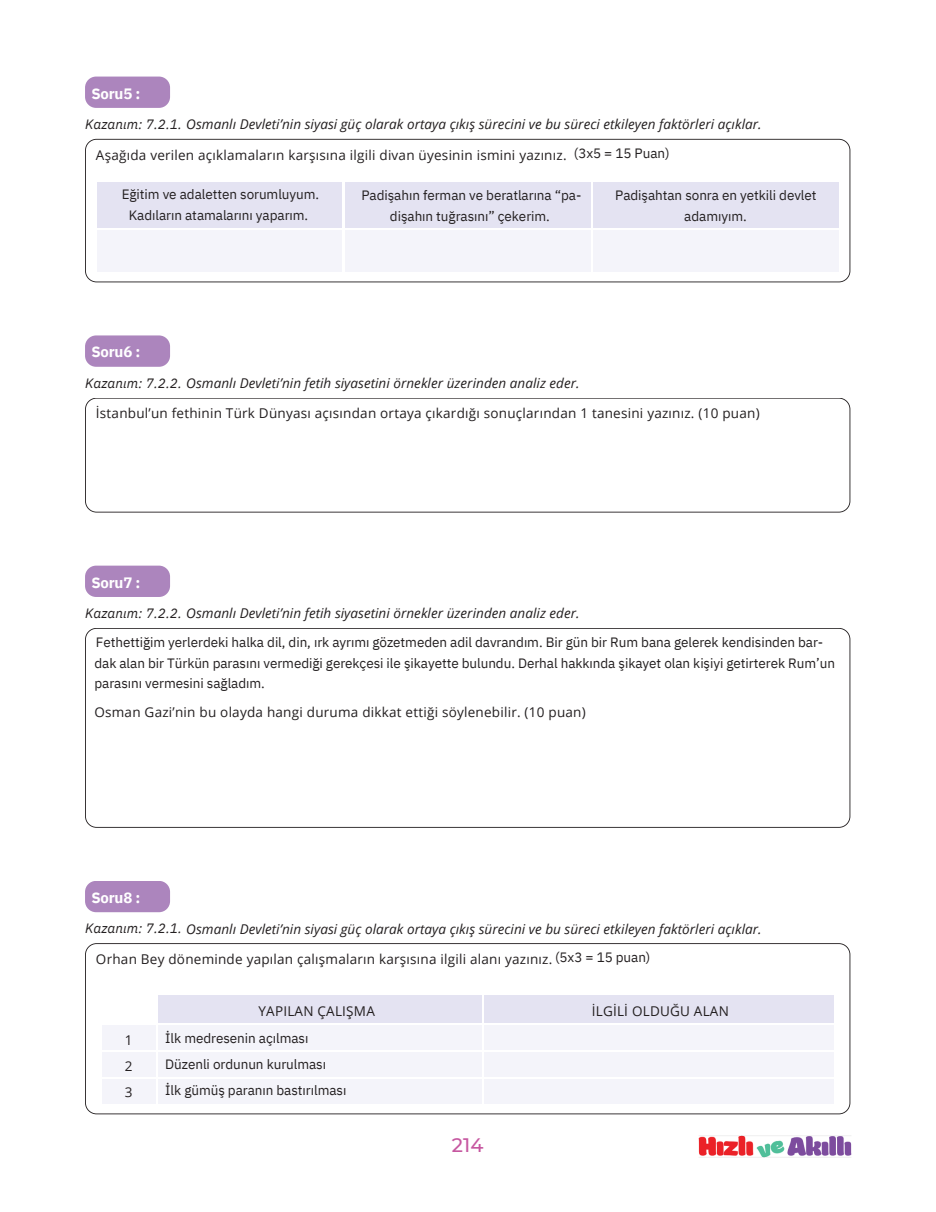
<style>
.page{position:relative;width:936px;height:1212px;background:#fff}
.page>*{position:absolute;margin:0;border:0;box-sizing:border-box;transform-origin:0 0}
.t1{font:500 19.5px "Montserrat";color:#c657a0}
.t2{font:700 15px "IBM Plex Sans";letter-spacing:-.015em;color:#fff}
.t3{font:13.5px/25.8px "IBM Plex Sans";letter-spacing:-.005em;color:#231f20}
.t4{font:italic 13.5px "Open Sans";letter-spacing:.005em;color:#231f20}
.t5{font:13.5px/25.8px "Open Sans";letter-spacing:.02em;color:#231f20;text-align:justify}
.s1{font-family:"IBM Plex Sans"}
</style>
<div class="page">
<div style="left:85px;top:77px;width:85px;height:31px;background:#ac85bd;border-radius:11px"></div>
<div style="left:85px;top:335px;width:85px;height:32px;background:#ac85bd;border-radius:11px"></div>
<div style="left:85px;top:565px;width:85px;height:32px;background:#ac85bd;border-radius:11px"></div>
<div style="left:85px;top:881px;width:85px;height:31px;background:#ac85bd;border-radius:11px"></div>
<svg style="left:85px;top:398px;width:765px;height:114px"></svg>
<svg style="left:85px;top:628px;width:765px;height:200px"></svg>
<svg style="left:85px;top:943px;width:765px;height:171px"></svg>
<svg style="left:85px;top:139px;width:765px;height:143px"></svg>
<img style="left:698px;top:1135px;width:154px;height:23px">
<p class="t2" style="left:91px;top:83px;width:51px">Soru5 :</p>
<p class="t4" style="left:85px;top:115px;width:678px"><span class="s1">Kazanım: 7.2.1.</span> Osmanlı Devleti’nin siyasi güç olarak ortaya çıkış sürecini ve bu süreci etkileyen faktörleri açıklar.</p>
<h2 class="t3" style="left:574px;top:140px;width:97px">(3x5 = 15 Puan)</h2>
<p class="t3" style="left:361px;top:182px;width:221px">Padişahın ferman ve beratlarına “pa-</p>
<p class="t3" style="left:390px;top:203px;width:161px">dişahın tuğrasını” çekerim.</p>
<p class="t5" style="left:96px;top:142px;width:472px">Aşağıda verilen açıklamaların karşısına ilgili divan üyesinin ismini yazınız.</p>
<p class="t3" style="left:122px;top:181px;width:199px">Eğitim ve adaletten sorumluyum.</p>
<p class="t3" style="left:129px;top:202px;width:181px">Kadıların atamalarını yaparım.</p>
<p class="t3" style="left:615px;top:182px;width:203px">Padişahtan sonra en yetkili devlet</p>
<h2 class="t3" style="left:684px;top:203px;width:64px">adamıyım.</h2>
<h3 class="t2" style="left:91px;top:342px;width:51px">Soru6 :</h3>
<h2 class="t4" style="left:85px;top:374px;width:496px"><span class="s1">Kazanım: 7.2.2.</span> Osmanlı Devleti’nin fetih siyasetini örnekler üzerinden analiz eder.</h2>
<p class="t5" style="left:96px;top:400px;width:665px">İstanbul’un fethinin Türk Dünyası açısından ortaya çıkardığı sonuçlarından 1 tanesini yazınız. (10 puan)</p>
<h1 class="t2" style="left:91px;top:572px;width:51px">Soru7 :</h1>
<p class="t4" style="left:85px;top:604px;width:496px"><span class="s1">Kazanım: 7.2.2.</span> Osmanlı Devleti’nin fetih siyasetini örnekler üzerinden analiz eder.</p>
<p class="t3" style="left:96px;top:629px;width:729px">Fethettiğim yerlerdeki halka dil, din, ırk ayrımı gözetmeden adil davrandım. Bir gün bir Rum bana gelerek kendisinden bar-</p>
<p class="t3" style="left:94px;top:653px;width:742px;line-height:20.2px">dak alan bir Türkün parasını vermediği gerekçesi ile şikayette bulundu. Derhal hakkında şikayet olan kişiyi getirterek Rum’un parasını vermesini sağladım.</p>
<p class="t5" style="left:94px;top:698px;width:493px">Osman Gazi’nin bu olayda hangi duruma dikkat ettiği söylenebilir. (10 puan)</p>
<p class="t2" style="left:91px;top:887px;width:51px">Soru8 :</p>
<p class="t4" style="left:85px;top:919px;width:678px"><span class="s1">Kazanım: 7.2.1.</span> Osmanlı Devleti’nin siyasi güç olarak ortaya çıkış sürecini ve bu süreci etkileyen faktörleri açıklar.</p>
<p class="t3" style="left:555px;top:944px;width:97px">(5x3 = 15 puan)</p>
<p class="t5" style="left:96px;top:946px;width:458px">Orhan Bey döneminde yapılan çalışmaların karşısına ilgili alanı yazınız.</p>
<p class="t5" style="left:125px;top:1026px;width:9px">1<br>2<br>3</p>
<p class="t5" style="left:258px;top:997px;width:118px">YAPILAN ÇALIŞMA</p>
<p class="t3" style="left:165px;top:1025px;width:183px">İlk medresenin açılması<br>Düzenli ordunun kurulması<br>İlk gümüş paranın bastırılması</p>
<p class="t1" style="left:452px;top:1133px;width:33px">214</p>
<p class="t5" style="left:592px;top:997px;width:139px">İLGİLİ OLDUĞU ALAN</p>
</div>
